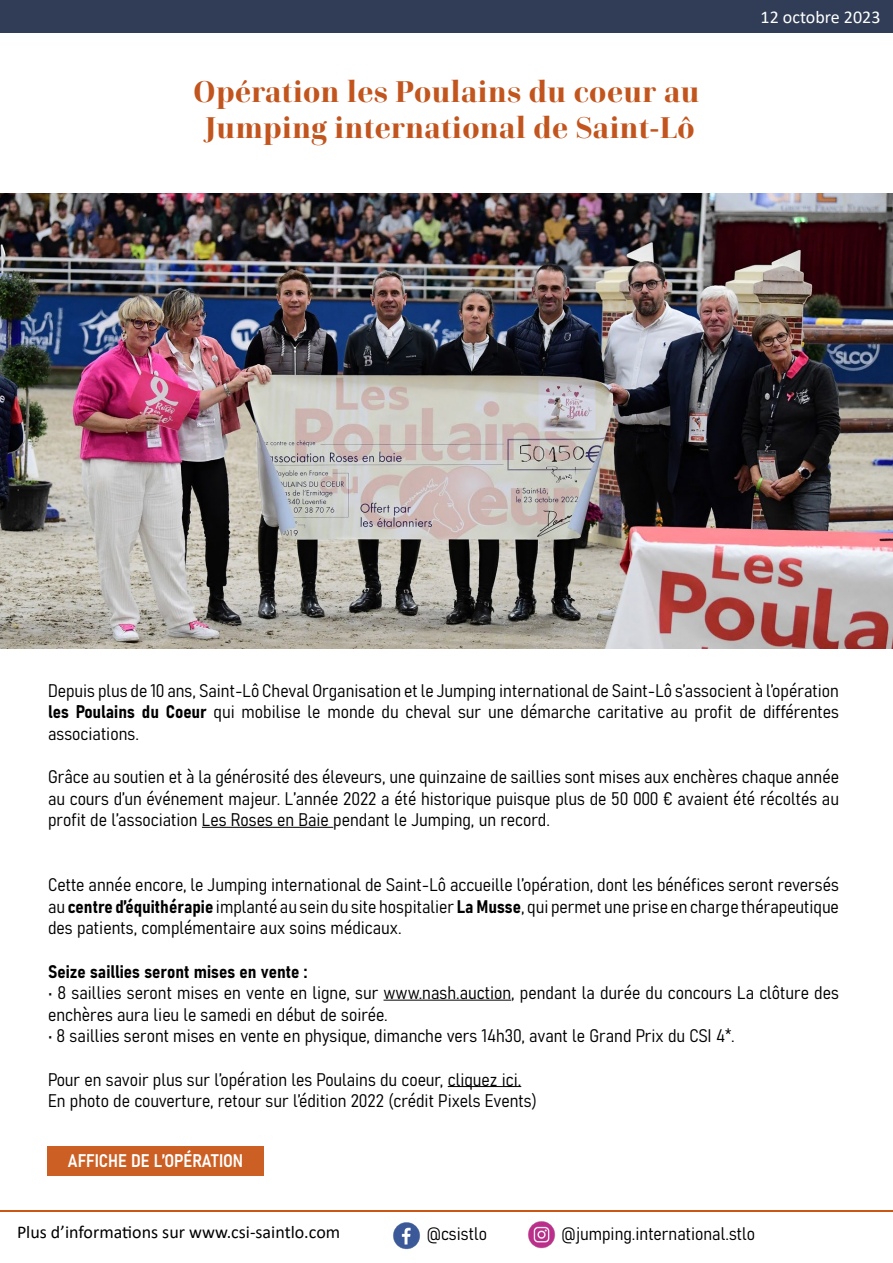
<style>
.page{position:relative;width:893px;height:1263px;background:#fff}
.page>*{position:absolute;margin:0;border:0;box-sizing:border-box;transform-origin:0 0}
.t1{font:800 30px/36px "Cardillac";letter-spacing:.02em;color:#c2551e;text-align:center}
.t2{font:18px/21.6px "Bahnschrift";color:#000;text-align:justify}
.t3{font:18px "Calibri";color:#000}
.t4{font:18px "Bahnschrift";color:#fff}
.t5{font:18px "Calibri";color:#fff}
</style>
<div class="page">
<hr style="left:0;top:1210px;width:893px;height:1px;background:#cb5616">
<div style="left:0;top:0;width:893px;height:33px;background:#313d56"></div>
<hr style="left:202px;top:827px;width:131px;height:1px;background:#000">
<hr style="left:384px;top:1000px;width:127px;height:1px;background:#000">
<hr style="left:448px;top:1086px;width:73px;height:1px;background:#000">
<img style="left:0;top:193px;width:893px;height:455px">
<img style="left:392px;top:1222px;width:28px;height:28px;border-radius:14px">
<img style="left:528px;top:1221px;width:28px;height:27px">
<div style="left:48px;top:1145px;width:216px;height:30px;background:#cc5f23"></div>
<h1 class="t1" style="left:194px;top:73px;width:507px">Opération les Poulains du coeur au<br>Jumping international de Saint-Lô</h1>
<p class="t5" style="left:761px;top:5px;width:121px">12 octobre 2023</p>
<p class="t2" style="left:48px;top:678px;width:792px">Depuis plus de 10 ans, Saint-Lô Cheval Organisation et le Jumping international de Saint-Lô s’associent à l’opération les Poulains du Coeur qui mobilise le monde du cheval sur une démarche caritative au profit de différentes associations.</p>
<p class="t2" style="left:48px;top:765px;width:792px">Grâce au soutien et à la générosité des éleveurs, une quinzaine de saillies sont mises aux enchères chaque année au cours d’un événement majeur. L’année 2022 a été historique puisque plus de 50 000 € avaient été récoltés au profit de l’association Les Roses en Baie pendant le Jumping, un record.</p>
<p class="t2" style="left:48px;top:873px;width:792px">Cette année encore, le Jumping international de Saint-Lô accueille l’opération, dont les bénéfices seront reversés au centre d’équithérapie implanté au sein du site hospitalier La Musse, qui permet une prise en charge thérapeutique des patients, complémentaire aux soins médicaux.</p>
<p class="t2" style="left:48px;top:959px;width:261px">Seize saillies seront mises en vente :</p>
<p class="t2" style="left:48px;top:981px;width:792px">• 8 saillies seront mises en vente en ligne, sur www.nash.auction, pendant la durée du concours La clôture des enchères aura lieu le samedi en début de soirée.</p>
<p class="t2" style="left:48px;top:1024px;width:688px">• 8 saillies seront mises en vente en physique, dimanche vers 14h30, avant le Grand Prix du CSI 4*.</p>
<p class="t2" style="left:48px;top:1067px;width:490px">Pour en savoir plus sur l’opération les Poulains du coeur, cliquez ici.<br>En photo de couverture, retour sur l’édition 2022 (crédit Pixels Events)</p>
<p class="t4" style="left:68px;top:1147px;width:177px">AFFICHE DE L’OPÉRATION</p>
<p class="t3" style="left:17px;top:1219px;width:325px">Plus d’informations sur www.csi-saintlo.com</p>
<p class="t2" style="left:427px;top:1222px;width:62px">@csistlo</p>
<p class="t2" style="left:561px;top:1222px;width:195px">@jumping.international.stlo</p>
</div>
